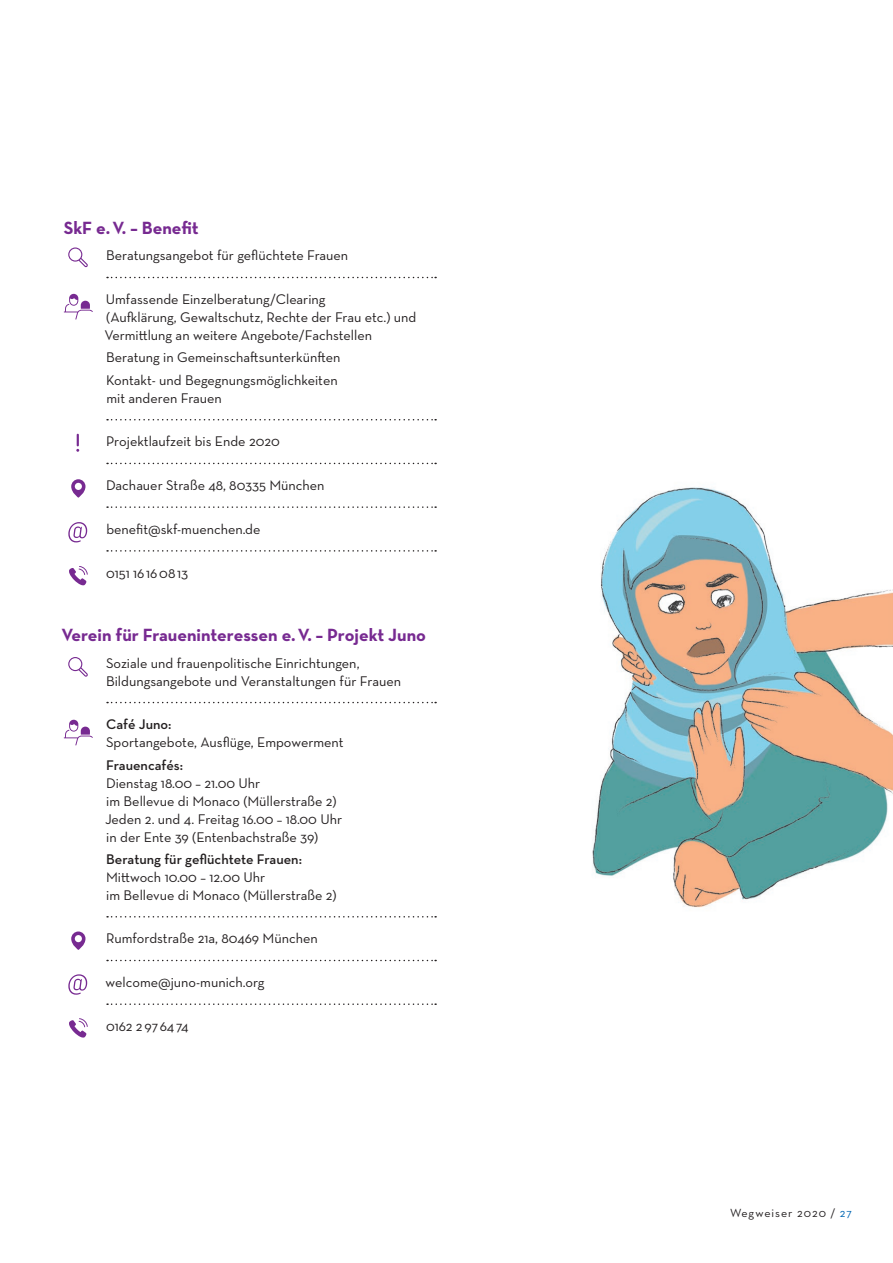
<style>
.page{position:relative;width:893px;height:1263px;background:#fff}
.page>*{position:absolute;margin:0;border:0;box-sizing:border-box;transform-origin:0 0}
.Fließtext{font:700 18px "Neutraface Text";color:#772a91}
.Fließtext-2{font:14.25px/18px "Neutraface Text";color:#231f20}
.t1{font:12px "Neutraface Text";letter-spacing:.08em;color:#231f20}
.s1{font-weight:600}
.s2{color:#0166b3}
</style>
<div class="page">
<img style="left:436px;top:462px;width:457px;height:543px">
<svg style="left:107px;top:277px;width:329px;height:1px"></svg>
<svg style="left:107px;top:419px;width:329px;height:1px"></svg>
<svg style="left:107px;top:463px;width:329px;height:1px"></svg>
<svg style="left:107px;top:506px;width:329px;height:2px"></svg>
<svg style="left:107px;top:550px;width:329px;height:2px"></svg>
<svg style="left:107px;top:702px;width:329px;height:1px"></svg>
<svg style="left:107px;top:916px;width:329px;height:1px"></svg>
<svg style="left:107px;top:960px;width:329px;height:1px"></svg>
<svg style="left:107px;top:1003px;width:329px;height:2px"></svg>
<svg style="left:76px;top:434px;width:3px;height:18px"></svg>
<svg style="left:64px;top:294px;width:29px;height:26px"></svg>
<svg style="left:64px;top:720px;width:29px;height:25px"></svg>
<svg style="left:69px;top:566px;width:19px;height:19px"></svg>
<svg style="left:69px;top:1018px;width:19px;height:19px"></svg>
<svg style="left:71px;top:479px;width:14px;height:19px"></svg>
<svg style="left:71px;top:931px;width:14px;height:19px"></svg>
<svg style="left:68px;top:247px;width:20px;height:20px"></svg>
<svg style="left:68px;top:657px;width:20px;height:20px"></svg>
<svg style="left:68px;top:522px;width:19px;height:20px"></svg>
<svg style="left:68px;top:974px;width:19px;height:21px"></svg>
<p class="Fließtext" style="left:64px;top:216px;width:137px">SkF e.V. – Benefit</p>
<p class="Fließtext-2" style="left:106px;top:246px;width:244px">Beratungsangebot für geflüchtete Frauen</p>
<p class="Fließtext-2" style="left:104px;top:290px;width:314px">Umfassende Einzelberatung/Clearing<br>(Aufklärung, Gewaltschutz, Rechte der Frau etc.) und<br>Vermittlung an weitere Angebote/Fachstellen</p>
<p class="Fließtext-2" style="left:106px;top:348px;width:236px">Beratung in Gemeinschaftsunterkünften</p>
<p class="Fließtext-2" style="left:106px;top:371px;width:233px">Kontakt- und Begegnungsmöglichkeiten mit anderen Frauen</p>
<p class="Fließtext-2" style="left:106px;top:432px;width:175px">Projektlaufzeit bis Ende 2020</p>
<p class="Fließtext-2" style="left:106px;top:476px;width:220px">Dachauer Straße 48, 80335 München</p>
<p class="Fließtext-2" style="left:106px;top:520px;width:156px">benefit@skf-muenchen.de</p>
<p class="Fließtext-2" style="left:106px;top:563px;width:84px">0151 16160813</p>
<p class="Fließtext" style="left:61px;top:623px;width:366px">Verein für Fraueninteressen e.V. – Projekt Juno</p>
<p class="Fließtext-2" style="left:106px;top:653px;width:296px">Soziale und frauenpolitische Einrichtungen,<br>Bildungsangebote und Veranstaltungen für Frauen</p>
<p class="Fließtext-2" style="left:106px;top:715px;width:239px"><span class="s1">Café Juno:<br></span>Sportangebote, Ausflüge, Empowerment</p>
<p class="Fließtext-2" style="left:105px;top:755px;width:239px"><span class="s1">Frauencafés:<br></span>Dienstag 18.00 – 21.00 Uhr<br>im Bellevue di Monaco (Müllerstraße 2)<br>Jeden 2. und 4. Freitag 16.00 – 18.00 Uhr in der Ente 39 (Entenbachstraße 39)</p>
<p class="Fließtext-2" style="left:106px;top:850px;width:232px"><span class="s1">Beratung für geflüchtete Frauen:<br></span>Mittwoch 10.00 – 12.00 Uhr<br>im Bellevue di Monaco (Müllerstraße 2)</p>
<p class="Fließtext-2" style="left:106px;top:929px;width:213px">Rumfordstraße 21a, 80469 München</p>
<p class="Fließtext-2" style="left:106px;top:973px;width:160px">welcome@juno-munich.org</p>
<p class="Fließtext-2" style="left:106px;top:1017px;width:84px">0162 2976474</p>
<p class="t1" style="left:730px;top:1205px;width:123px">Wegweiser 2020 / <span class="s2">27</span></p>
</div>
